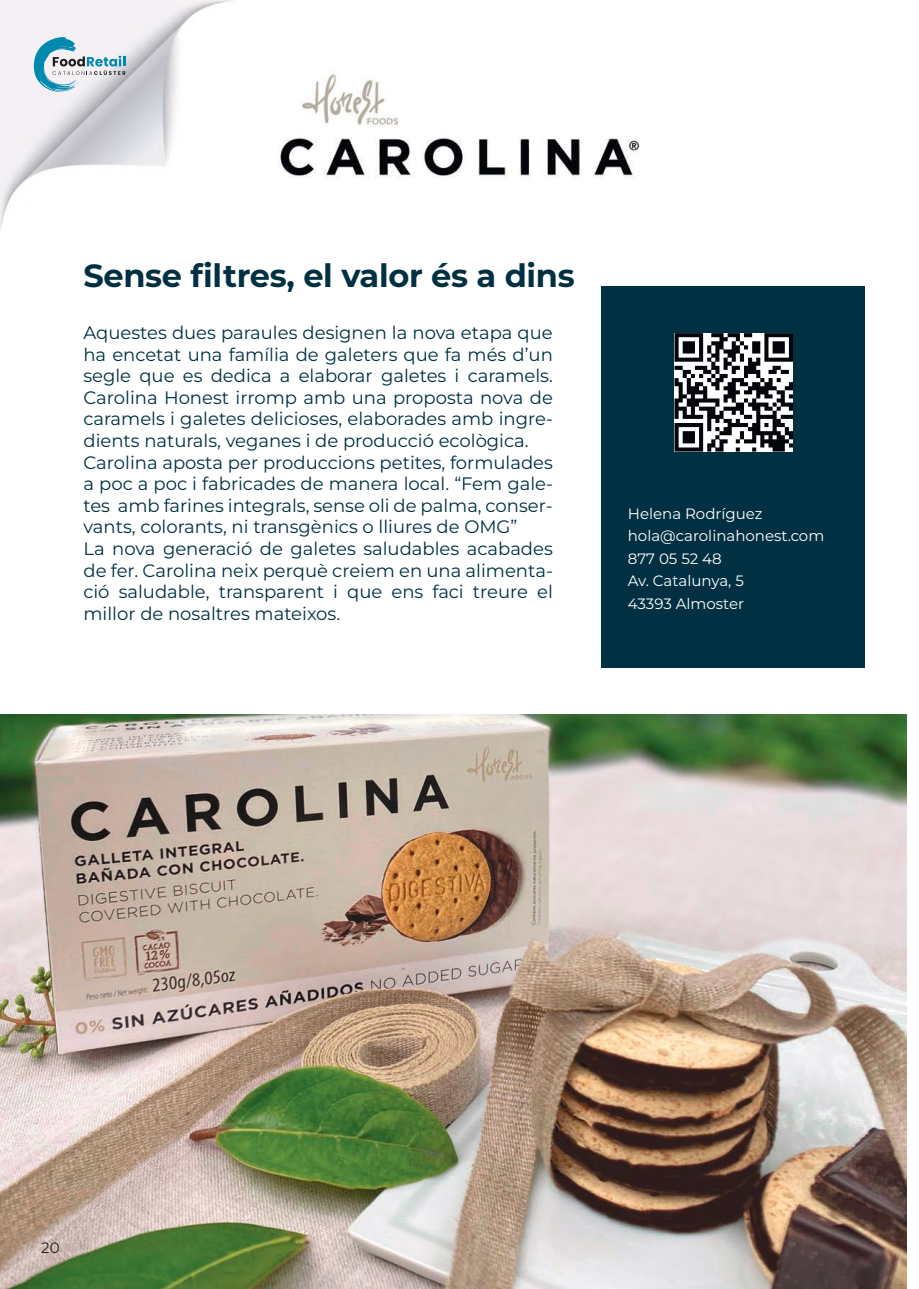
<style>
.page{position:relative;width:919px;height:1289px;background:#fff}
.page>*{position:absolute;margin:0;border:0;box-sizing:border-box;transform-origin:0 0}
.t1{font:700 31.95px "Montserrat";letter-spacing:-.01em;color:#003041}
.t2{font:18px/21.6px "Montserrat";color:#003041}
.t3{font:15px/22.5px "Montserrat";color:#fff}
.t4{font:15px "Montserrat";color:#241f1f}
</style>
<div class="page">
<img style="left:0;top:0;width:232px;height:229px">
<svg style="left:34px;top:37px;width:91px;height:55px"></svg>
<div style="left:601px;top:286px;width:264px;height:381px;background:#003041"></div>
<img style="left:278px;top:74px;width:362px;height:105px">
<img style="left:0;top:714px;width:906px;height:574px">
<svg style="left:674px;top:333px;width:119px;height:118px;background:#818284"></svg>
<h1 class="t1" style="left:83px;top:252px;width:492px">Sense filtres, el valor és a dins</h1>
<p class="t2" style="left:83px;top:321px;width:471px">Aquestes dues paraules designen la nova etapa que ha encetat una família de galeters que fa més d’un segle que es dedica a elaborar galetes i caramels.<br>Carolina Honest irromp amb una proposta nova de caramels i galetes delicioses, elaborades amb ingre&shy;dients naturals, veganes i de producció ecològica.<br>Carolina aposta per produccions petites, formulades a poc a poc i fabricades de manera local. “Fem gale&shy;tes amb farines integrals, sense oli de palma, conser&shy;vants, colorants, ni transgènics o lliures de OMG”<br>La nova generació de galetes saludables acabades de fer. Carolina neix perquè creiem en una alimenta&shy;ció saludable, transparent i que ens faci treure el millor de nosaltres mateixos.</p>
<p class="t3" style="left:627px;top:501px;width:198px">Helena Rodríguez hola@carolinahonest.com<br>877 05 52 48<br>Av. Catalunya, 5<br>43393 Almoster</p>
<p class="t4" style="left:41px;top:1237px;width:20px">20</p>
</div>
